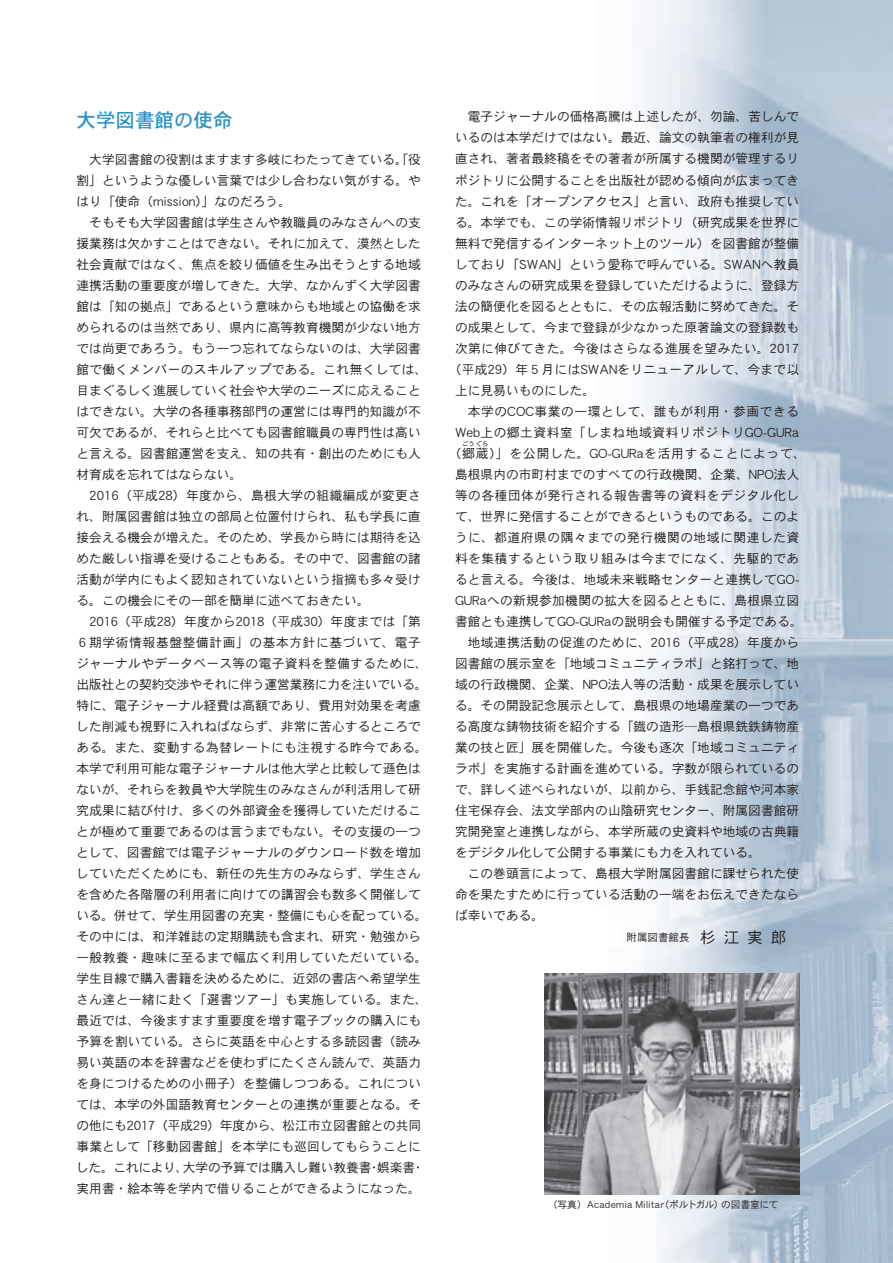
<style>
.page{position:relative;width:893px;height:1263px;background:#fff}
.page>*{position:absolute;margin:0;border:0;box-sizing:border-box;transform-origin:0 0}
.t1{font:19.5px "DFHS Gothic R Pro 6 W5";color:#2b91c8}
.t2{font:12.75px/21px "DFHS Gothic R Pro 6 W3";color:#231f20;text-align:justify}
.t3{font:12.75px "DFHS Gothic R Pro 6 W3";letter-spacing:.04em;color:#231f20}
.t4{font:12.75px "DFHS Gothic R Pro 6 W3";letter-spacing:.03em;color:#231f20}
.t5{font:12.75px "DFHS Gothic R Pro 6 W3";letter-spacing:.07em;color:#231f20}
.t6{font:12.75px "DFHS Gothic R Pro 6 W3";letter-spacing:.025em;color:#231f20}
.t7{font:12.75px "DFHS Gothic R Pro 6 W3";letter-spacing:.02em;color:#231f20}
.t8{font:12.75px "DFHS Gothic R Pro 6 W3";letter-spacing:.045em;color:#231f20}
.t9{font:10.5px "DFHS Gothic R Pro 6 W3";color:#231f20}
.t10{font:9.75px "DFHS Gothic R Pro 6 W3";letter-spacing:-.005em;color:#231f20}
.t11{font:6.3px "DFHS Gothic R Pro 6 W3";color:#231f20}
.s1{font-size:15.75px}
</style>
<div class="page">
<img style="left:544px;top:0;width:349px;height:1263px">
<img style="left:544px;top:974px;width:255px;height:221px">
<h1 class="t1" style="left:77px;top:110px;width:158px">大学図書館の使命</h1>
<p class="t2" style="left:77px;top:148px;width:346px;text-indent:13px">大学図書館の役割はますます多岐にわたってきている。「役割」というような優しい言葉では少し合わない気がする。やはり「使命（mission）」なのだろう。</p>
<p class="t2" style="left:77px;top:211px;width:352px;text-align:left;text-indent:13px">そもそも大学図書館は学生さんや教職員のみなさんへの支援業務は欠かすことはできない。それに加えて、漠然とした社会貢献ではなく、焦点を絞り価値を生み出そうとする地域連携活動の重要度が増してきた。大学、なかんずく大学図書館は「知の拠点」であるという意味からも地域との協働を求められるのは当然であり、県内に高等教育機関が少ない地方では尚更であろう。もう一つ忘れてならないのは、大学図書館で働くメンバーのスキルアップである。これ無くしては、目まぐるしく進展していく社会や大学のニーズに応えることはできない。大学の各種事務部門の運営には専門的知識が不可欠であるが、それらと比べても図書館職員の専門性は高いと言える。図書館運営を支え、知の共有・創出のためにも人材育成を忘れてはならない。</p>
<p class="t2" style="left:77px;top:484px;width:346px;text-indent:13px">2016（平成28）年度から、島根大学の組織編成が変更され、附属図書館は独立の部局と位置付けられ、私も学長に直接会える機会が増えた。そのため、学長から時には期待を込めた厳しい指導を受けることもある。その中で、図書館の諸活動が学内にもよく認知されていないという指摘も多々受ける。この機会にその一部を簡単に述べておきたい。</p>
<p class="t2" style="left:76px;top:610px;width:353px;text-align:center">2016（平成28）年度から2018（平成30）年度までは「第<br>６期学術情報基盤整備計画」の基本方針に基づいて、電子ジャーナルやデータベース等の電子資料を整備するために、出版社との契約交渉やそれに伴う運営業務に力を注いでいる。特に、電子ジャーナル経費は高額であり、費用対効果を考慮した削減も視野に入れねばならず、非常に苦心するところである。また、変動する為替レートにも注視する昨今である。本学で利用可能な電子ジャーナルは他大学と比較して遜色はないが、それらを教員や大学院生のみなさんが利活用して研究成果に結び付け、多くの外部資金を獲得していただけることが極めて重要であるのは言うまでもない。その支援の一つとして、図書館では電子ジャーナルのダウンロード数を増加していただくためにも、新任の先生方のみならず、学生さんを含めた各階層の利用者に向けての講習会も数多く開催している。併せて、学生用図書の充実・整備にも心を配っている。その中には、和洋雑誌の定期購読も含まれ、研究・勉強から一般教養・趣味に至るまで幅広く利用していただいている。学生目線で購入書籍を決めるために、近郊の書店へ希望学生さん達と一緒に赴く「選書ツアー」も実施している。また、最近では、今後ますます重要度を増す電子ブックの購入にも予算を割いている。さらに英語を中心とする多読図書（読み易い英語の本を辞書などを使わずにたくさん読んで、英語力を身につけるための小冊子）を整備しつつある。これについては、本学の外国語教育センターとの連携が重要となる。その他にも2017（平成29）年度から、松江市立図書館との共同事業として「移動図書館」を本学にも巡回してもらうことにした。これにより、大学の予算では購入し難い教養書・娯楽書・実用書・絵本等を学内で借りることができるようになった。</p>
<p class="t2" style="left:468px;top:106px;width:333px">電子ジャーナルの価格高騰は上述したが、勿論、苦しんで</p>
<p class="t2" style="left:455px;top:127px;width:346px">いるのは本学だけではない。最近、論文の執筆者の権利が見</p>
<p class="t2" style="left:455px;top:148px;width:346px">直され、著者最終稿をその著者が所属する機関が管理するリ</p>
<p class="t2" style="left:455px;top:169px;width:346px">ポジトリに公開することを出版社が認める傾向が広まってき</p>
<p class="t2" style="left:455px;top:190px;width:346px">た。これを「オープンアクセス」と言い、政府も推奨してい</p>
<p class="t2" style="left:455px;top:211px;width:346px">る。本学でも、この学術情報リポジトリ（研究成果を世界に</p>
<p class="t2" style="left:455px;top:232px;width:346px">無料で発信するインターネット上のツール）を図書館が整備</p>
<p class="t2" style="left:455px;top:253px;width:346px">しており「SWAN」という愛称で呼んでいる。SWANへ教員</p>
<p class="t2" style="left:455px;top:274px;width:346px">のみなさんの研究成果を登録していただけるように、登録方</p>
<p class="t2" style="left:455px;top:295px;width:346px">法の簡便化を図るとともに、その広報活動に努めてきた。そ</p>
<p class="t2" style="left:455px;top:316px;width:346px">の成果として、今まで登録が少なかった原著論文の登録数も</p>
<p class="t4" style="left:455px;top:341px;width:346px">次第に伸びてきた。今後はさらなる進展を望みたい。2017</p>
<p class="t6" style="left:449px;top:362px;width:352px">（平成29）年５月にはSWANをリニューアルして、今まで以</p>
<p class="t2" style="left:455px;top:379px;width:142px">上に見易いものにした。</p>
<p class="t8" style="left:468px;top:404px;width:333px">本学のCOC事業の一環として、誰もが利用・参画できる</p>
<p class="t3" style="left:455px;top:425px;width:346px">Web上の郷土資料室「しまね地域資料リポジトリGO-GURa</p>
<p class="t5" style="left:449px;top:446px;width:359px">（郷蔵）」を公開した。GO-GURaを活用することによって、</p>
<p class="t11" style="left:462px;top:440px;width:28px">ごうぐら</p>
<p class="t2" style="left:455px;top:463px;width:346px">島根県内の市町村までのすべての行政機関、企業、NPO法人</p>
<p class="t3" style="left:455px;top:488px;width:346px">等の各種団体が発行される報告書等の資料をデジタル化し</p>
<p class="t2" style="left:455px;top:505px;width:346px">て、世界に発信することができるというものである。このよ</p>
<p class="t3" style="left:455px;top:530px;width:346px">うに、都道府県の隅々までの発行機関の地域に関連した資</p>
<p class="t3" style="left:455px;top:551px;width:346px">料を集積するという取り組みは今までになく、先駆的であ</p>
<p class="t2" style="left:455px;top:568px;width:346px">ると言える。今後は、地域未来戦略センターと連携してGO-</p>
<p class="t7" style="left:455px;top:593px;width:346px">GURaへの新規参加機関の拡大を図るとともに、島根県立図</p>
<p class="t2" style="left:455px;top:610px;width:349px">書館とも連携してGO-GURaの説明会も開催する予定である。</p>
<p class="t4" style="left:468px;top:635px;width:333px">地域連携活動の促進のために、2016（平成28）年度から</p>
<p class="t2" style="left:455px;top:652px;width:346px">図書館の展示室を「地域コミュニティラボ」と銘打って、地</p>
<p class="t2" style="left:455px;top:673px;width:346px">域の行政機関、企業、NPO法人等の活動・成果を展示してい</p>
<p class="t2" style="left:455px;top:694px;width:346px">る。その開設記念展示として、島根県の地場産業の一つであ</p>
<p class="t2" style="left:455px;top:715px;width:346px">る高度な鋳物技術を紹介する「鐡の造形─島根県銑鉄鋳物産</p>
<p class="t2" style="left:455px;top:736px;width:346px">業の技と匠」展を開催した。今後も逐次「地域コミュニティ</p>
<p class="t2" style="left:455px;top:757px;width:346px">ラボ」を実施する計画を進めている。字数が限られているの</p>
<p class="t2" style="left:455px;top:778px;width:346px">で、詳しく述べられないが、以前から、手銭記念館や河本家</p>
<p class="t2" style="left:455px;top:799px;width:346px">住宅保存会、法文学部内の山陰研究センター、附属図書館研</p>
<p class="t2" style="left:455px;top:820px;width:346px">究開発室と連携しながら、本学所蔵の史資料や地域の古典籍</p>
<p class="t2" style="left:455px;top:841px;width:307px">をデジタル化して公開する事業にも力を入れている。</p>
<p class="t2" style="left:468px;top:862px;width:333px">この巻頭言によって、島根大学附属図書館に課せられた使</p>
<p class="t2" style="left:455px;top:883px;width:346px">命を果たすために行っている活動の一端をお伝えできたなら</p>
<p class="t2" style="left:455px;top:905px;width:91px">ば幸いである。</p>
<p class="t9" style="left:626px;top:932px;width:162px">附属図書館長　<span class="s1">杉江実郎</span></p>
<p class="t10" style="left:548px;top:1199px;width:232px">（写真）Academia Militar（ポルトガル）の図書室にて</p>
</div>
